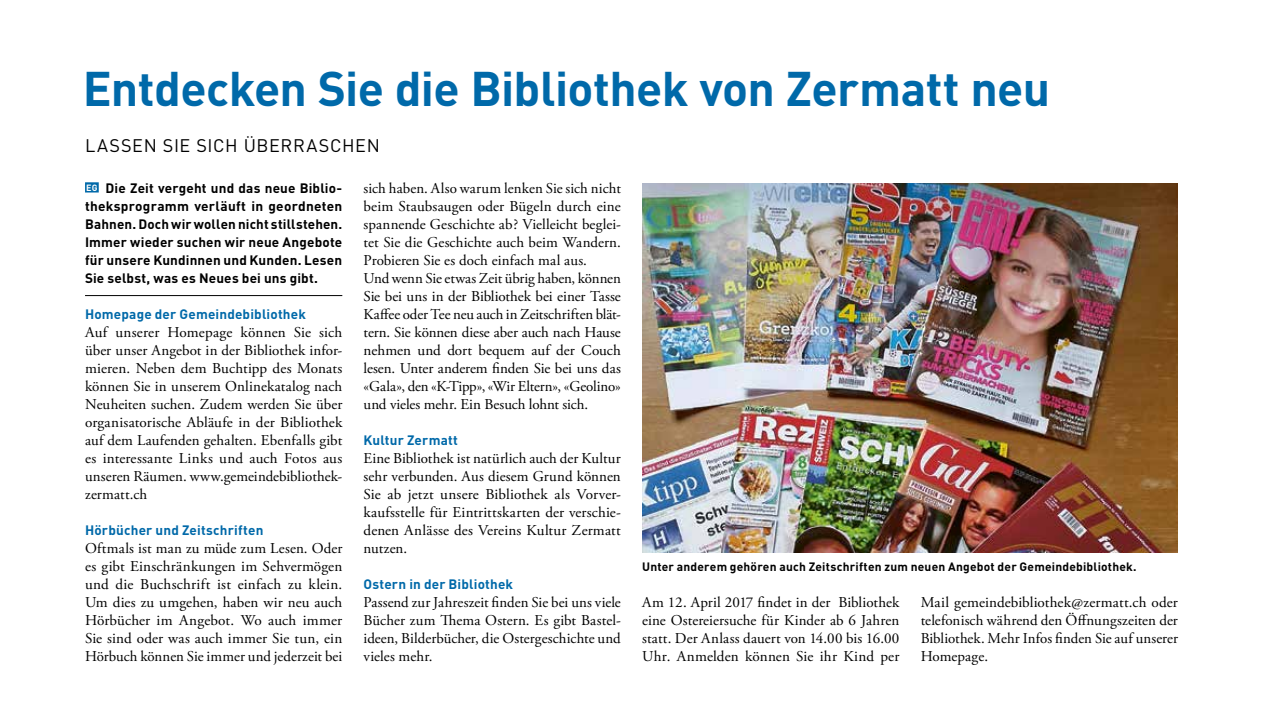
<style>
.page{position:relative;width:1263px;height:726px;background:#fff}
.page>*{position:absolute;margin:0;border:0;box-sizing:border-box;transform-origin:0 0}
.t1{font:700 48px "DIN";letter-spacing:-.015em;color:#0069a9}
.t2{font:18px "DIN";letter-spacing:.035em;color:#000}
.t3{font:15px/18px "Adobe Garamond Pro";color:#000;text-align:justify}
.t4{font:700 13.5px/18px "DIN";letter-spacing:.01em;color:#000;text-align:justify}
.t5{font:700 13.5px "DIN";letter-spacing:.01em;color:#0069a9}
.t6{font:700 12px "DIN";letter-spacing:.015em;color:#000}
.s1{font-size:9px;color:#fff}
</style>
<div class="page">
<div style="left:85px;top:182px;width:14px;height:10px;background:#0069a9"></div>
<hr style="left:85px;top:295px;width:257px;height:1px;background:#000">
<img style="left:642px;top:183px;width:536px;height:369px">
<h1 class="t1" style="left:83px;top:57px;width:969px">Entdecken Sie die Bibliothek von Zermatt neu</h1>
<p class="t2" style="left:85px;top:134px;width:296px">LASSEN SIE SICH ÜBERRASCHEN</p>
<p class="t4" style="left:85px;top:178px;width:259px"><span class="s1">EG</span> Die Zeit vergeht und das neue Biblio&shy;theksprogramm verläuft in geordneten Bahnen.Doch wir wollen nicht stillstehen.<br>Immer wieder suchen wir neue Angebote für unsere Kundinnen und Kunden. Lesen Sie selbst, was es Neues bei uns gibt.</p>
<p class="t5" style="left:85px;top:305px;width:222px">Homepage der Gemeindebibliothek</p>
<p class="t3" style="left:85px;top:323px;width:259px">Auf unserer Homepage können Sie sich über unser Angebot in der Bibliothek infor&shy;mieren. Neben dem Buchtipp des Monats können Sie in unserem Onlinekatalog nach Neuheiten suchen. Zudem werden Sie über organisatorische Abläufe in der Bibliothek auf dem Laufenden gehalten. Ebenfalls gibt es interessante Links und auch Fotos aus unseren Räumen. www.gemeindebibliothek&shy;zermatt.ch</p>
<p class="t5" style="left:85px;top:521px;width:180px">Hörbücher und Zeitschriften</p>
<p class="t3" style="left:85px;top:539px;width:259px">Oftmals ist man zu müde zum Lesen. Oder es gibt Einschränkungen im Sehvermögen und die Buchschrift ist einfach zu klein.<br>Um dies zu umgehen, haben wir neu auch Hörbücher im Angebot. Wo auch immer Sie sind oder was auch immer Sie tun, ein Hörbuch können Sie immer und jederzeit bei</p>
<p class="t3" style="left:364px;top:179px;width:259px;text-align:left">sich haben. Also warum lenken Sie sich nicht beim Staubsaugen oder Bügeln durch eine spannende Geschichte ab? Vielleicht beglei&shy;tet Sie die Geschichte auch beim Wandern.<br>Probieren Sie es doch einfach mal aus.<br>Und wenn Sie etwas Zeit übrig haben, können Sie bei uns in der Bibliothek bei einer Tasse Kaffee oder Tee neu auch in Zeitschriften blät&shy;tern. Sie können diese aber auch nach Hause nehmen und dort bequem auf der Couch lesen. Unter anderem finden Sie bei uns das «Gala», den «K-Tipp», «Wir Eltern», «Geolino» und vieles mehr. Ein Besuch lohnt sich.</p>
<p class="t5" style="left:364px;top:431px;width:96px">Kultur Zermatt</p>
<p class="t3" style="left:364px;top:449px;width:259px">Eine Bibliothek ist natürlich auch der Kultur sehr verbunden. Aus diesem Grund können Sie ab jetzt unsere Bibliothek als Vorver&shy;kaufsstelle für Eintrittskarten der verschie&shy;denen Anlässe des Vereins Kultur Zermatt nutzen.</p>
<p class="t5" style="left:364px;top:575px;width:151px">Ostern in der Bibliothek</p>
<p class="t3" style="left:364px;top:593px;width:259px">Passend zur Jahreszeit finden Sie bei uns viele Bücher zum Thema Ostern. Es gibt Bastel&shy;ideen, Bilderbücher, die Ostergeschichte und vieles mehr.</p>
<p class="t3" style="left:642px;top:593px;width:259px">Am 12. April 2017 findet in der Bibliothek eine Ostereiersuche für Kinder ab 6 Jahren statt. Der Anlass dauert von 14.00 bis 16.00<br>Uhr. Anmelden können Sie ihr Kind per</p>
<p class="t3" style="left:921px;top:593px;width:259px">Mail gemeindebibliothek@zermatt.ch oder telefonisch während den Öffnungszeiten der Bibliothek. Mehr Infos finden Sie auf unserer Homepage.</p>
<p class="t6" style="left:642px;top:558px;width:496px">Unter anderem gehören auch Zeitschriften zum neuen Angebot der Gemeindebibliothek.</p>
</div>
